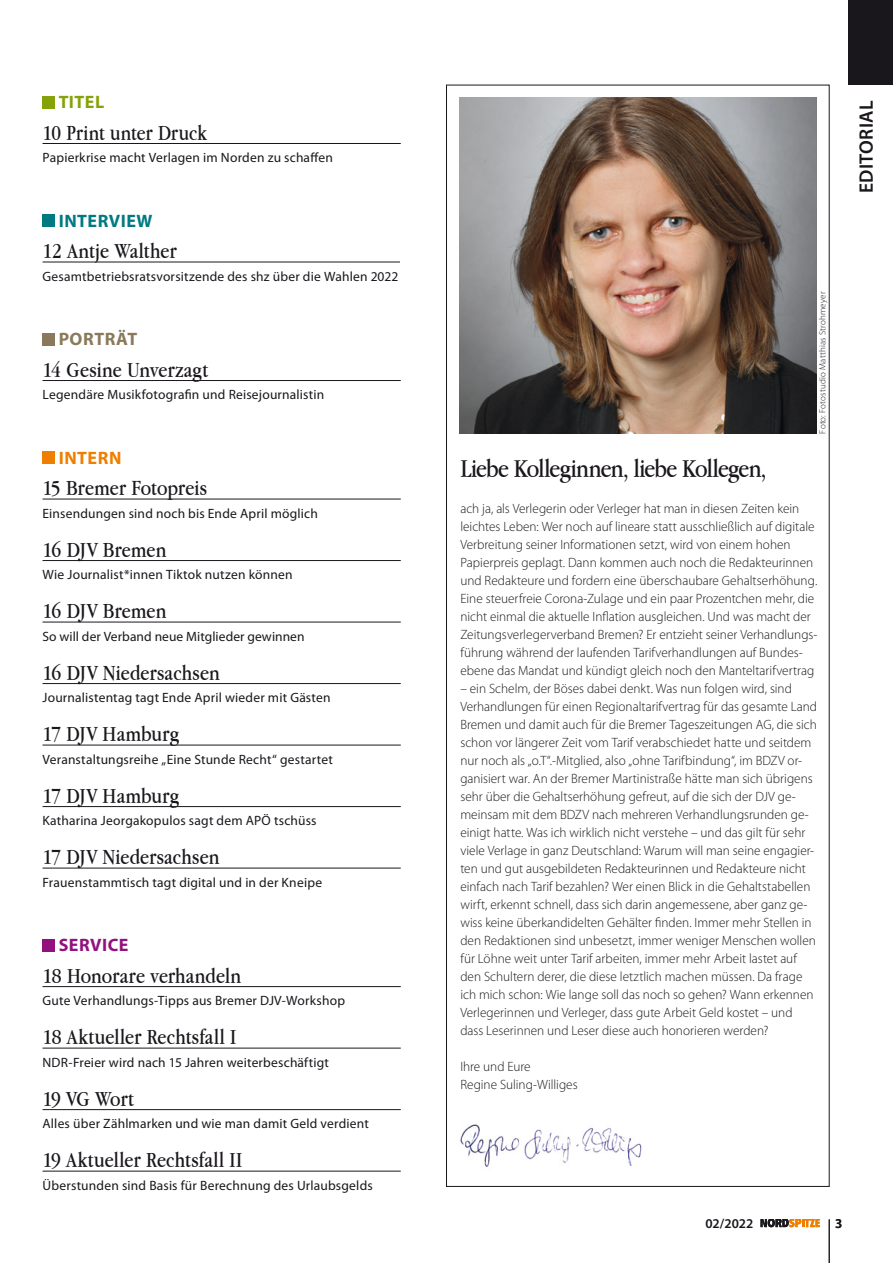
<style>
.page{position:relative;width:893px;height:1263px;background:#fff}
.page>*{position:absolute;margin:0;border:0;box-sizing:border-box;transform-origin:0 0}
.t1{font:27px "Apple Garamond";letter-spacing:-.03em;color:#1a171c}
.t2{font:22.5px "Apple Garamond";letter-spacing:.005em;color:#1a171c}
.t3{font:600 19.5px "Myriad Pro";letter-spacing:.02em;color:#1a171c}
.t4{font:700 18px "Myriad Pro";letter-spacing:.03em;color:#007a82}
.t5{font:700 18px "Myriad Pro";letter-spacing:.03em;color:#8a795b}
.t6{font:700 18px "Myriad Pro";letter-spacing:.025em;color:#93117e}
.t7{font:700 18px "Myriad Pro";letter-spacing:.03em;color:#ee7f00}
.t8{font:700 18px "Myriad Pro";letter-spacing:.025em;color:#86a20b}
.t9{font:300 13.5px/18px "Myriad Pro";color:#1a171c}
.t10{font:13.5px "Myriad Pro";letter-spacing:.015em;color:#1a171c}
.t11{font:600 13.5px "Myriad Pro";color:#1a171c}
.t12{font:300 9px "Myriad Pro";letter-spacing:.02em;color:#1a171c}
</style>
<div class="page">
<svg style="left:760px;top:1219px;width:60px;height:8px"></svg>
<hr style="left:829px;top:1219px;width:1px;height:44px;background:#1a171c">
<div style="left:848px;top:0;width:45px;height:84px;background:#1a171c"></div>
<hr style="left:43px;top:143px;width:358px;height:1px;background:#1a171c">
<hr style="left:43px;top:262px;width:357px;height:1px;background:#1a171c">
<hr style="left:43px;top:380px;width:358px;height:1px;background:#1a171c">
<hr style="left:43px;top:499px;width:358px;height:1px;background:#1a171c">
<hr style="left:43px;top:560px;width:358px;height:1px;background:#1a171c">
<hr style="left:43px;top:622px;width:358px;height:1px;background:#1a171c">
<hr style="left:43px;top:683px;width:358px;height:1px;background:#1a171c">
<hr style="left:43px;top:745px;width:358px;height:1px;background:#1a171c">
<hr style="left:43px;top:806px;width:358px;height:1px;background:#1a171c">
<hr style="left:43px;top:868px;width:358px;height:1px;background:#1a171c">
<hr style="left:43px;top:986px;width:358px;height:1px;background:#1a171c">
<hr style="left:43px;top:1048px;width:358px;height:1px;background:#1a171c">
<hr style="left:43px;top:1109px;width:358px;height:1px;background:#1a171c">
<hr style="left:43px;top:1171px;width:358px;height:1px;background:#1a171c">
<div style="left:43px;top:96px;width:12px;height:12px;background:#86a20b"></div>
<div style="left:43px;top:215px;width:12px;height:12px;background:#007a82"></div>
<div style="left:43px;top:333px;width:12px;height:12px;background:#8a795b"></div>
<div style="left:43px;top:452px;width:12px;height:12px;background:#ee7f00"></div>
<div style="left:43px;top:939px;width:12px;height:12px;background:#93117e"></div>
<img style="left:459px;top:98px;width:357px;height:336px">
<img style="left:460px;top:1124px;width:182px;height:43px">
<h3 class="t8" style="left:59px;top:90px;width:47px">TITEL</h3>
<h2 class="t2" style="left:43px;top:119px;width:166px">10 Print unter Druck</h2>
<p class="t10" style="left:43px;top:149px;width:292px">Papierkrise macht Verlagen im Norden zu schaffen</p>
<h3 class="t4" style="left:59px;top:209px;width:95px">INTERVIEW</h3>
<h2 class="t2" style="left:43px;top:238px;width:136px">12 Antje Walther</h2>
<p class="t10" style="left:43px;top:268px;width:357px">Gesamtbetriebsratsvorsitzende des shz über die Wahlen 2022</p>
<h3 class="t5" style="left:59px;top:327px;width:80px">PORTRÄT</h3>
<h2 class="t2" style="left:43px;top:356px;width:167px">14 Gesine Unverzagt</h2>
<p class="t10" style="left:43px;top:386px;width:283px">Legendäre Musikfotografin und Reisejournalistin</p>
<h3 class="t7" style="left:59px;top:446px;width:64px">INTERN</h3>
<h2 class="t2" style="left:43px;top:475px;width:166px">15 Bremer Fotopreis</h2>
<p class="t10" style="left:43px;top:505px;width:277px">Einsendungen sind noch bis Ende April möglich</p>
<h2 class="t2" style="left:43px;top:536px;width:125px">16 DJV Bremen</h2>
<p class="t10" style="left:43px;top:566px;width:251px">Wie Journalist*innen Tiktok nutzen können</p>
<h2 class="t2" style="left:43px;top:598px;width:125px">16 DJV Bremen</h2>
<p class="t10" style="left:43px;top:628px;width:264px">So will der Verband neue Mitglieder gewinnen</p>
<h2 class="t2" style="left:43px;top:659px;width:179px">16 DJV Niedersachsen</h2>
<p class="t10" style="left:43px;top:689px;width:290px">Journalistentag tagt Ende April wieder mit Gästen</p>
<h2 class="t2" style="left:43px;top:721px;width:138px">17 DJV Hamburg</h2>
<p class="t10" style="left:43px;top:751px;width:292px">Veranstaltungsreihe „Eine Stunde Recht“ gestartet</p>
<h2 class="t2" style="left:43px;top:782px;width:138px">17 DJV Hamburg</h2>
<p class="t10" style="left:43px;top:812px;width:275px">Katharina Jeorgakopulos sagt dem APÖ tschüss</p>
<h2 class="t2" style="left:43px;top:844px;width:179px">17 DJV Niedersachsen</h2>
<p class="t10" style="left:43px;top:874px;width:281px">Frauenstammtisch tagt digital und in der Kneipe</p>
<h3 class="t6" style="left:59px;top:933px;width:71px">SERVICE</h3>
<h2 class="t2" style="left:43px;top:962px;width:200px">18 Honorare verhandeln</h2>
<p class="t10" style="left:43px;top:992px;width:304px">Gute Verhandlungs-Tipps aus Bremer DJV-Workshop</p>
<h2 class="t2" style="left:43px;top:1024px;width:195px">18 Aktueller Rechtsfall I</h2>
<p class="t10" style="left:43px;top:1054px;width:288px">NDR-Freier wird nach 15 Jahren weiterbeschäftigt</p>
<h2 class="t2" style="left:43px;top:1085px;width:93px">19 VG Wort</h2>
<p class="t10" style="left:43px;top:1115px;width:328px">Alles über Zählmarken und wie man damit Geld verdient</p>
<h2 class="t2" style="left:43px;top:1147px;width:201px">19 Aktueller Rechtsfall II</h2>
<p class="t10" style="left:43px;top:1177px;width:332px">Überstunden sind Basis für Berechnung des Urlaubsgelds</p>
<h3 class="t3" style="left:854px;top:193px;width:95px;rotate:-90deg">EDITORIAL</h3>
<p class="t12" style="left:817px;top:434px;width:144px;rotate:-90deg">Foto: Fotostudio Matthias Strohmeyer</p>
<h1 class="t1" style="left:460px;top:452px;width:308px">Liebe Kolleginnen, liebe Kollegen,</h1>
<p class="t9" style="left:460px;top:499px;width:358px">ach ja, als Verlegerin oder Verleger hat man in diesen Zeiten kein leichtes Leben: Wer noch auf lineare statt ausschließlich auf digitale Verbreitung seiner Informationen setzt, wird von einem hohen Papierpreis geplagt. Dann kommen auch noch die Redakteurinnen und Redakteure und fordern eine überschaubare Gehaltserhöhung.<br>Eine steuerfreie Corona-Zulage und ein paar Prozentchen mehr, die nicht einmal die aktuelle Inflation ausgleichen. Und was macht der Zeitungsverlegerverband Bremen? Er entzieht seiner Verhandlungs&shy;führung während der laufenden Tarifverhandlungen auf Bundes&shy;ebene das Mandat und kündigt gleich noch den Manteltarifvertrag</p>
<p class="t9" style="left:460px;top:679px;width:358px">– ein Schelm, der Böses dabei denkt. Was nun folgen wird, sind Verhandlungen für einen Regionaltarifvertrag für das gesamte Land Bremen und damit auch für die Bremer Tageszeitungen AG, die sich schon vor längerer Zeit vom Tarif verabschiedet hatte und seitdem nur noch als „o.T“.-Mitglied, also „ohne Tarifbindung“, im BDZV or&shy;ganisiert war. An der Bremer Martinistraße hätte man sich übrigens sehr über die Gehaltserhöhung gefreut, auf die sich der DJV ge&shy;meinsam mit dem BDZV nach mehreren Verhandlungsrunden ge&shy;einigt hatte. Was ich wirklich nicht verstehe – und das gilt für sehr viele Verlage in ganz Deutschland: Warum will man seine engagier&shy;ten und gut ausgebildeten Redakteurinnen und Redakteure nicht einfach nach Tarif bezahlen? Wer einen Blick in die Gehaltstabellen wirft, erkennt schnell, dass sich darin angemessene, aber ganz ge&shy;wiss keine überkandidelten Gehälter finden. Immer mehr Stellen in den Redaktionen sind unbesetzt, immer weniger Menschen wollen für Löhne weit unter Tarif arbeiten, immer mehr Arbeit lastet auf den Schultern derer, die diese letztlich machen müssen. Da frage ich mich schon: Wie lange soll das noch so gehen? Wann erkennen Verlegerinnen und Verleger, dass gute Arbeit Geld kostet – und dass Leserinnen und Leser diese auch honorieren werden?</p>
<p class="t9" style="left:460px;top:1057px;width:119px">Ihre und Eure<br>Regine Suling-Williges</p>
<p class="t11" style="left:705px;top:1215px;width:49px">02/2022</p>
<p class="t11" style="left:835px;top:1215px;width:9px">3</p>
</div>
